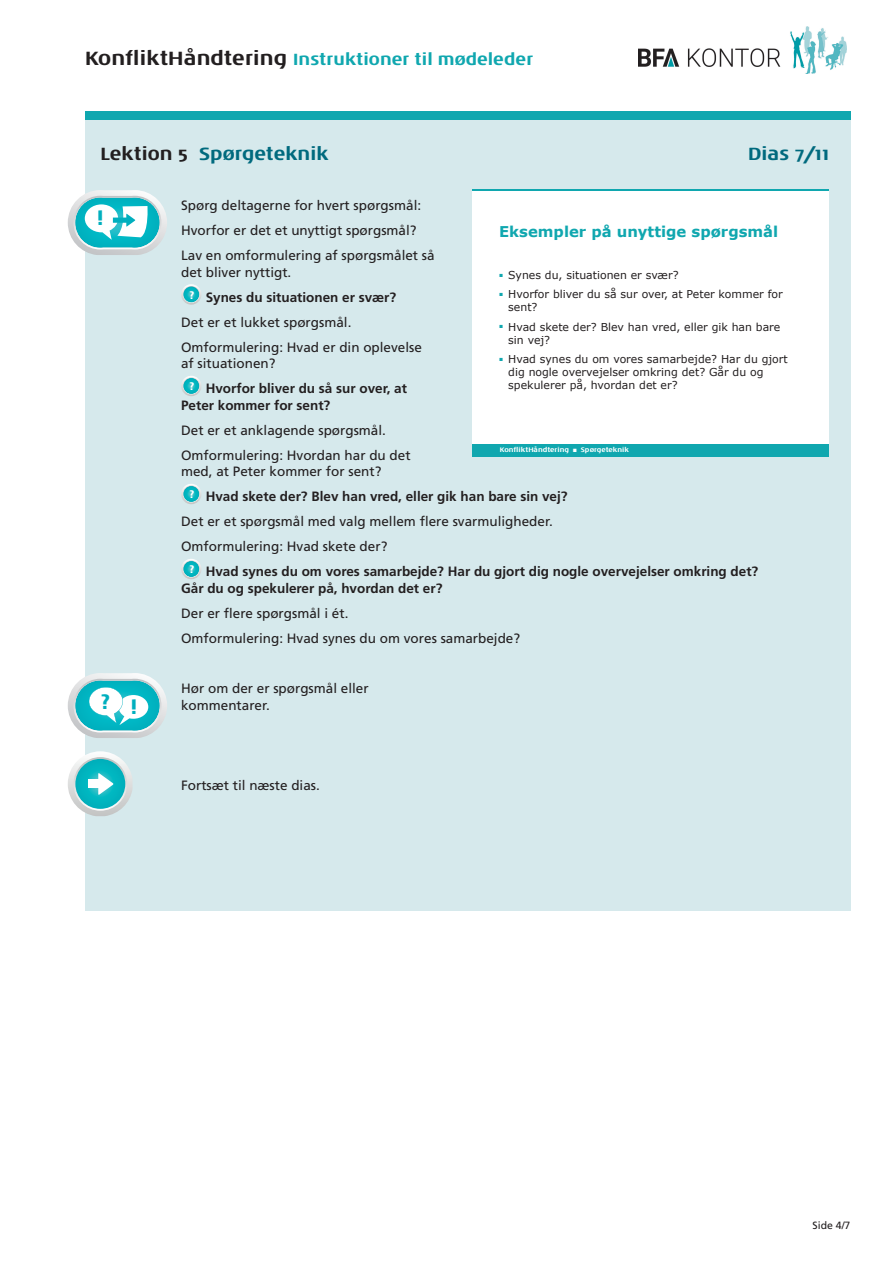
<style>
.page{position:relative;width:893px;height:1263px;background:#fff}
.page>*{position:absolute;margin:0;border:0;box-sizing:border-box;transform-origin:0 0}
.t1{font:700 21.3px "Noa LT Std";color:#00afbe}
.t2{font:700 18px "Noa LT Std";color:#006a7e}
.t3{font:700 16.5px "Noa LT Std";color:#10a7af}
.t4{font:700 14.85px "Verdana";color:#10a7af}
.t5{font:13.5px/25px "Frutiger";color:#231f20}
.t6{font:700 13.5px/25px "Frutiger";color:#231f20}
.t7{font:10.95px/13px "Verdana";color:#231f20}
.t8{font:10.5px "Frutiger";color:#231f20}
.t9{font:700 6.75px "Noa LT Std";color:#fff}
.s1{font-size:19.5px;color:#231f20}
.s2{color:#231f20}
.s3{font-weight:400}
</style>
<div class="page">
<div style="left:85px;top:116px;width:765px;height:795px;background:#d6e9ec"></div>
<div style="left:85px;top:111px;width:765px;height:9px;background:#10a7af"></div>
<div style="left:473px;top:189px;width:356px;height:268px;background:#fff"></div>
<div style="left:473px;top:444px;width:356px;height:13px;background:#10a7af"></div>
<hr style="left:473px;top:189px;width:356px;height:2px;background:#10a7af">
<svg style="left:68px;top:751px;width:64px;height:65px"></svg>
<div style="left:89px;top:779px;width:15px;height:9px;background:#fff"></div>
<svg style="left:181px;top:284px;width:20px;height:21px"></svg>
<svg style="left:183px;top:286px;width:17px;height:17px"></svg>
<svg style="left:183px;top:287px;width:16px;height:15px"></svg>
<div style="left:184px;top:287px;width:15px;height:15px;background:#00b0bc;border-radius:50%"></div>
<div style="left:184px;top:287px;width:14px;height:14px;background:#00b1bc;border-radius:50%"></div>
<div style="left:186px;top:289px;width:11px;height:11px;background:#00b6c0;border-radius:50%"></div>
<div style="left:187px;top:290px;width:9px;height:9px;background:#03bac2;border-radius:50%"></div>
<div style="left:187px;top:290px;width:8px;height:8px;background:#0fbbc4;border-radius:50%"></div>
<div style="left:188px;top:291px;width:7px;height:7px;background:#1cbdc4;border-radius:50%"></div>
<div style="left:188px;top:291px;width:6px;height:7px;background:#28bec6;border-radius:50%"></div>
<svg style="left:188px;top:292px;width:6px;height:5px"></svg>
<svg style="left:181px;top:376px;width:20px;height:20px"></svg>
<svg style="left:183px;top:378px;width:17px;height:16px"></svg>
<svg style="left:183px;top:378px;width:16px;height:16px"></svg>
<svg style="left:184px;top:378px;width:15px;height:15px"></svg>
<div style="left:184px;top:379px;width:15px;height:14px;background:#00b0bc;border-radius:50%"></div>
<div style="left:184px;top:379px;width:14px;height:14px;background:#00b1bc;border-radius:50%"></div>
<div style="left:186px;top:380px;width:11px;height:12px;background:#00b6c0;border-radius:50%"></div>
<div style="left:187px;top:382px;width:9px;height:8px;background:#03bac2;border-radius:50%"></div>
<div style="left:187px;top:382px;width:8px;height:8px;background:#0fbbc4;border-radius:50%"></div>
<div style="left:188px;top:382px;width:7px;height:8px;background:#14bcc4;border-radius:50%"></div>
<div style="left:188px;top:382px;width:7px;height:7px;background:#1cbdc4;border-radius:50%"></div>
<svg style="left:188px;top:383px;width:6px;height:6px"></svg>
<svg style="left:181px;top:484px;width:20px;height:20px"></svg>
<svg style="left:183px;top:486px;width:17px;height:16px"></svg>
<svg style="left:183px;top:486px;width:16px;height:16px"></svg>
<svg style="left:184px;top:486px;width:15px;height:15px"></svg>
<div style="left:184px;top:487px;width:15px;height:14px;background:#00b0bc;border-radius:50%"></div>
<div style="left:184px;top:487px;width:14px;height:14px;background:#00b1bc;border-radius:50%"></div>
<div style="left:186px;top:488px;width:11px;height:12px;background:#00b6c0;border-radius:50%"></div>
<div style="left:187px;top:490px;width:9px;height:8px;background:#03bac2;border-radius:50%"></div>
<div style="left:187px;top:490px;width:8px;height:8px;background:#0fbbc4;border-radius:50%"></div>
<div style="left:188px;top:490px;width:7px;height:8px;background:#14bcc4;border-radius:50%"></div>
<div style="left:188px;top:490px;width:7px;height:7px;background:#1cbdc4;border-radius:50%"></div>
<svg style="left:188px;top:491px;width:6px;height:6px"></svg>
<svg style="left:181px;top:559px;width:20px;height:20px"></svg>
<svg style="left:183px;top:561px;width:17px;height:16px"></svg>
<svg style="left:183px;top:561px;width:16px;height:16px"></svg>
<svg style="left:184px;top:561px;width:15px;height:16px"></svg>
<div style="left:184px;top:562px;width:15px;height:14px;background:#00b0bc;border-radius:50%"></div>
<div style="left:184px;top:562px;width:14px;height:14px;background:#00b1bc;border-radius:50%"></div>
<div style="left:186px;top:563px;width:11px;height:12px;background:#00b6c0;border-radius:50%"></div>
<div style="left:187px;top:565px;width:9px;height:8px;background:#03bac2;border-radius:50%"></div>
<div style="left:187px;top:565px;width:8px;height:8px;background:#0fbbc4;border-radius:50%"></div>
<div style="left:188px;top:565px;width:7px;height:8px;background:#14bcc4;border-radius:50%"></div>
<div style="left:188px;top:565px;width:7px;height:7px;background:#1cbdc4;border-radius:50%"></div>
<svg style="left:188px;top:566px;width:6px;height:6px"></svg>
<svg style="left:68px;top:673px;width:99px;height:65px"></svg>
<svg style="left:68px;top:190px;width:99px;height:65px"></svg>
<img style="left:639px;top:27px;width:208px;height:46px">
<p class="t3" style="left:85px;top:49px;width:450px"><span class="s1">KonfliktHåndtering</span> Instruktioner til mødeleder</p>
<h2 class="t2" style="left:100px;top:142px;width:230px"><span class="s2">Lektion 5</span> Spørgeteknik</h2>
<h2 class="t2" style="left:748px;top:142px;width:82px">Dias 7/11</h2>
<p class="t5" style="left:181px;top:193px;width:255px">Spørg deltagerne for hvert spørgsmål:<br>Hvorfor er det et unyttigt spørgsmål?<br>Lav en omformulering af spørgsmålet så</p>
<p class="t5" style="left:181px;top:259px;width:112px">det bliver nyttigt.</p>
<p class="t6" style="left:189px;top:284px;width:209px"><sup>?</sup> Synes du situationen er svær?</p>
<p class="t5" style="left:181px;top:309px;width:172px">Det er et lukket spørgsmål.</p>
<p class="t5" style="left:181px;top:334px;width:242px">Omformulering: Hvad er din oplevelse</p>
<p class="t6" style="left:189px;top:351px;width:219px;text-indent:-8px"><span class="s3">af situationen?<br></span><sup>?</sup> Hvorfor bliver du så sur over, at</p>
<p class="t6" style="left:181px;top:392px;width:151px">Peter kommer for sent?</p>
<p class="t5" style="left:181px;top:417px;width:231px">Det er et anklagende spørgsmål.<br>Omformulering: Hvordan har du det</p>
<p class="t5" style="left:181px;top:459px;width:202px">med, at Peter kommer for sent?</p>
<p class="t6" style="left:189px;top:484px;width:380px"><sup>?</sup> Hvad skete der? Blev han vred, eller gik han bare sin vej?</p>
<p class="t5" style="left:181px;top:509px;width:373px">Det er et spørgsmål med valg mellem flere svarmuligheder.</p>
<p class="t5" style="left:181px;top:534px;width:208px">Omformulering: Hvad skete der?</p>
<p class="t6" style="left:189px;top:559px;width:571px"><sup>?</sup> Hvad synes du om vores samarbejde? Har du gjort dig nogle overvejelser omkring det?</p>
<p class="t6" style="left:181px;top:576px;width:263px">Går du og spekulerer på, hvordan det er?</p>
<p class="t5" style="left:181px;top:600px;width:341px">Der er flere spørgsmål i ét.<br>Omformulering: Hvad synes du om vores samarbejde?</p>
<p class="t5" style="left:181px;top:676px;width:189px">Hør om der er spørgsmål eller</p>
<h1 class="t1" style="left:97px;top:205px;width:9px">!</h1>
<p class="t4" style="left:499px;top:221px;width:281px">Eksempler på unyttige spørgsmål</p>
<p class="t7" style="left:499px;top:268px;width:181px"><sup>■</sup> Synes du, situationen er svær?</p>
<p class="t7" style="left:508px;top:287px;width:276px;text-indent:-9px"><sup>■</sup> Hvorfor bliver du så sur over, at Peter kommer for sent?</p>
<p class="t7" style="left:508px;top:320px;width:274px;text-indent:-9px"><sup>■</sup> Hvad skete der? Blev han vred, eller gik han bare sin vej?</p>
<p class="t7" style="left:508px;top:352px;width:281px;text-indent:-9px"><sup>■</sup> Hvad synes du om vores samarbejde? Har du gjort dig nogle overvejelser omkring det? Går du og spekulerer på, hvordan det er?</p>
<p class="t9" style="left:500px;top:445px;width:131px">KonfliktHåndtering ■ Spørgeteknik</p>
<h1 class="t1" style="left:100px;top:688px;width:12px">?</h1>
<p class="t5" style="left:181px;top:692px;width:90px">kommentarer.</p>
<h1 class="t1" style="left:130px;top:694px;width:9px">!</h1>
<p class="t5" style="left:181px;top:772px;width:140px">Fortsæt til næste dias.</p>
<p class="t8" style="left:812px;top:1219px;width:39px">Side 4/7</p>
</div>
